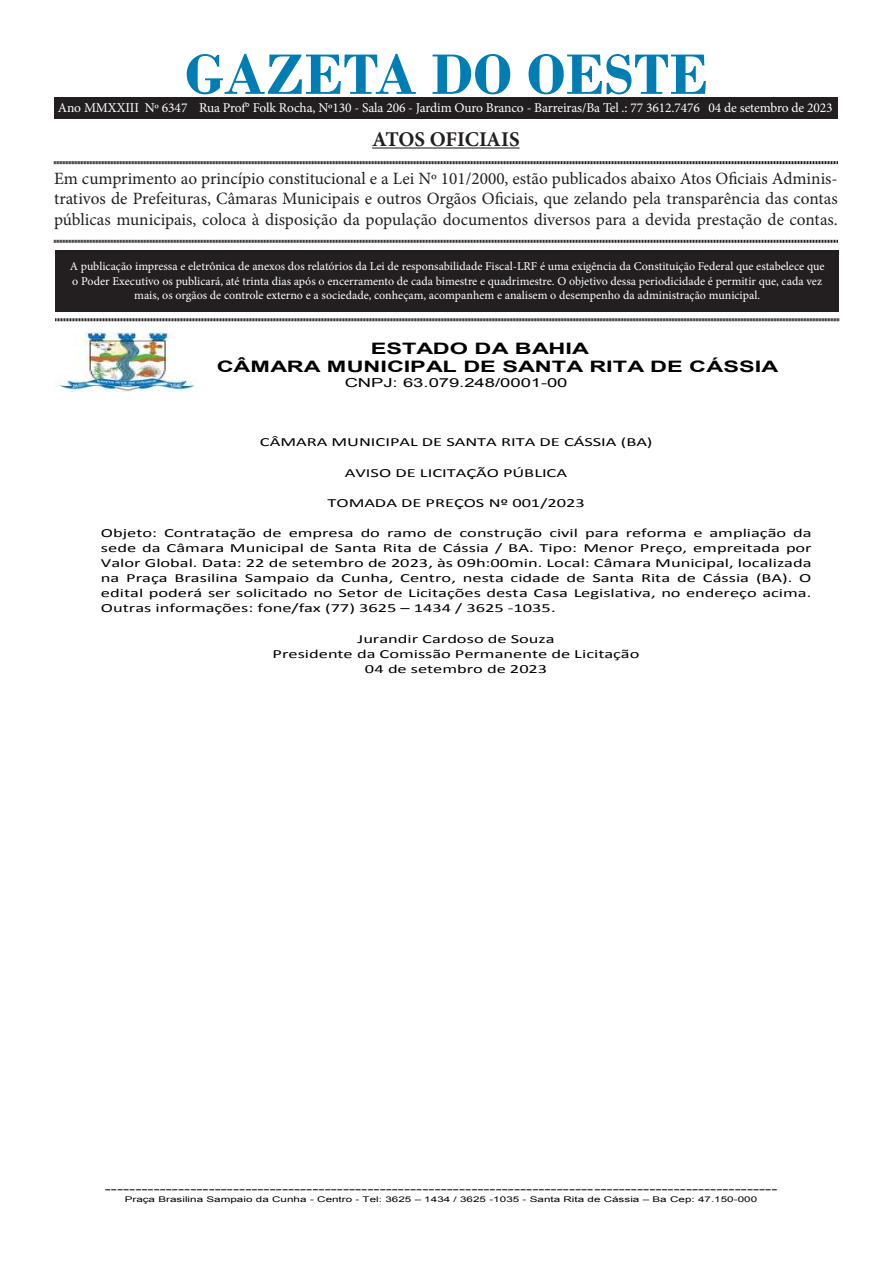
<style>
.page{position:relative;width:893px;height:1263px;background:#fff}
.page>*{position:absolute;margin:0;border:0;box-sizing:border-box;transform-origin:0 0}
.t1{font:700 60px "Bodoni";color:#007eb4}
.t2{font:700 21px "Minion Pro";letter-spacing:-.005em;color:#231f20}
.t3{font:17.25px/20.7px "Minion Pro";color:#231f20;text-align:justify}
.t4{font:700 15.75px/18px "Arial";color:#000;scale:1.49 1}
.t5{font:13.5px "Minion Pro";letter-spacing:-.01em;color:#fff}
.t6{font:12.45px/15.1px "Calibri";color:#000;text-align:justify;scale:1.49 1}
.t7{font:12.45px "Arial";color:#000;scale:1.49 1}
.t8{font:12px/14.4px "Minion Pro";color:#fff;text-align:center}
.t9{font:7.8px "Arial";color:#000;scale:1.49 1}
.s1{font-style:inherit}
</style>
<div class="page">
<div style="left:55px;top:250px;width:784px;height:61px;background:#231f20"></div>
<hr style="left:372px;top:147px;width:148px;height:2px;background:#231f20">
<svg style="left:54px;top:161px;width:784px;height:4px;background:#908e8e"></svg>
<svg style="left:54px;top:239px;width:784px;height:4px;background:#908e8e"></svg>
<svg style="left:55px;top:318px;width:784px;height:4px;background:#908e8e"></svg>
<div style="left:54px;top:98px;width:784px;height:20px;background:#231f20"></div>
<img style="left:54px;top:332px;width:142px;height:60px">
<p class="t1" style="left:185px;top:39px;width:525px">GAZETA DO OESTE</p>
<p class="t2" style="left:372px;top:124px;width:149px">ATOS OFICIAIS</p>
<p class="t3" style="left:54px;top:168px;width:785px">Em cumprimento ao princípio constitucional e a Lei Nº 101/2000, estão publicados abaixo Atos Oficiais Adminis&shy;trativos de Prefeituras, Câmaras Municipais e outros Orgãos Oficiais, que zelando pela transparência das contas públicas municipais, coloca à disposição da população documentos diversos para a devida prestação de contas.</p>
<p class="t8" style="left:70px;top:259px;width:756px">A publicação impressa e eletrônica de anexos dos relatórios da Lei de responsabilidade Fiscal-LRF é uma exigência da Constituição Federal que estabelece que o Poder Executivo os publicará, até trinta dias após o encerramento de cada bimestre e quadrimestre. O objetivo dessa periodicidade é permitir que, cada vez mais, os orgãos de controle externo e a sociedade, conheçam, acompanhem e analisem o desempenho da administração municipal.</p>
<p class="t5" style="left:58px;top:98px;width:776px">Ano MMXXIII Nº 6347 Rua Prof° Folk Rocha, Nº130 - Sala 206 - Jardim Ouro Branco - Barreiras/Ba Tel .: 77 3612.7476 04 de setembro de 2023</p>
<p class="t4" style="left:217px;top:340px;width:378px;text-indent:154px">ESTADO DA BAHIA<br>CÂMARA MUNICIPAL DE SANTA RITA DE CÁSSIA</p>
<p class="t7" style="left:345px;top:374px;width:151px">CNPJ: 63.079.248/0001-00</p>
<p class="t6" style="left:260px;top:435px;width:265px">CÂMARA MUNICIPAL DE SANTA RITA DE CÁSSIA (BA)</p>
<p class="t6" style="left:345px;top:465px;width:151px">AVISO DE LICITAÇÃO PÚBLICA</p>
<p class="t6" style="left:327px;top:495px;width:174px">TOMADA DE PREÇOS Nº 001/2023</p>
<p class="t6" style="left:101px;top:525px;width:478px">Objeto: Contratação de empresa do ramo de construção civil para reforma e ampliação da sede da Câmara Municipal de Santa Rita de Cássia / BA. Tipo: Menor Preço, empreitada por Valor Global. Data: 22 de setembro de 2023, às 09h:00min. Local: Câmara Municipal, localizada na Praça Brasilina Sampaio da Cunha, Centro, nesta cidade de Santa Rita de Cássia (BA). O edital poderá ser solicitado no Setor de Licitações desta Casa Legislativa, no endereço acima.<br>Outras informações: fone/fax (77) 3625 – 1434 / 3625 -1035.</p>
<p class="t6" style="left:273px;top:631px;width:248px;text-align:center">Jurandir Cardoso de Souza<br>Presidente da Comissão Permanente de Licitação<br>04 de setembro de 2023</p>
<p class="t7" style="left:105px;top:1180px;width:453px">--------------------------------------------------------------------------------------------------------------</p>
<p class="t9" style="left:125px;top:1194px;width:426px">Praça Brasilina Sampaio da Cunha - Centro - Tel: 3625 <span class="s1">–</span> 1434 / 3625 -1035 - Santa Rita de Cássia <span class="s1">–</span> Ba Cep: 47.150-000</p>
</div>
